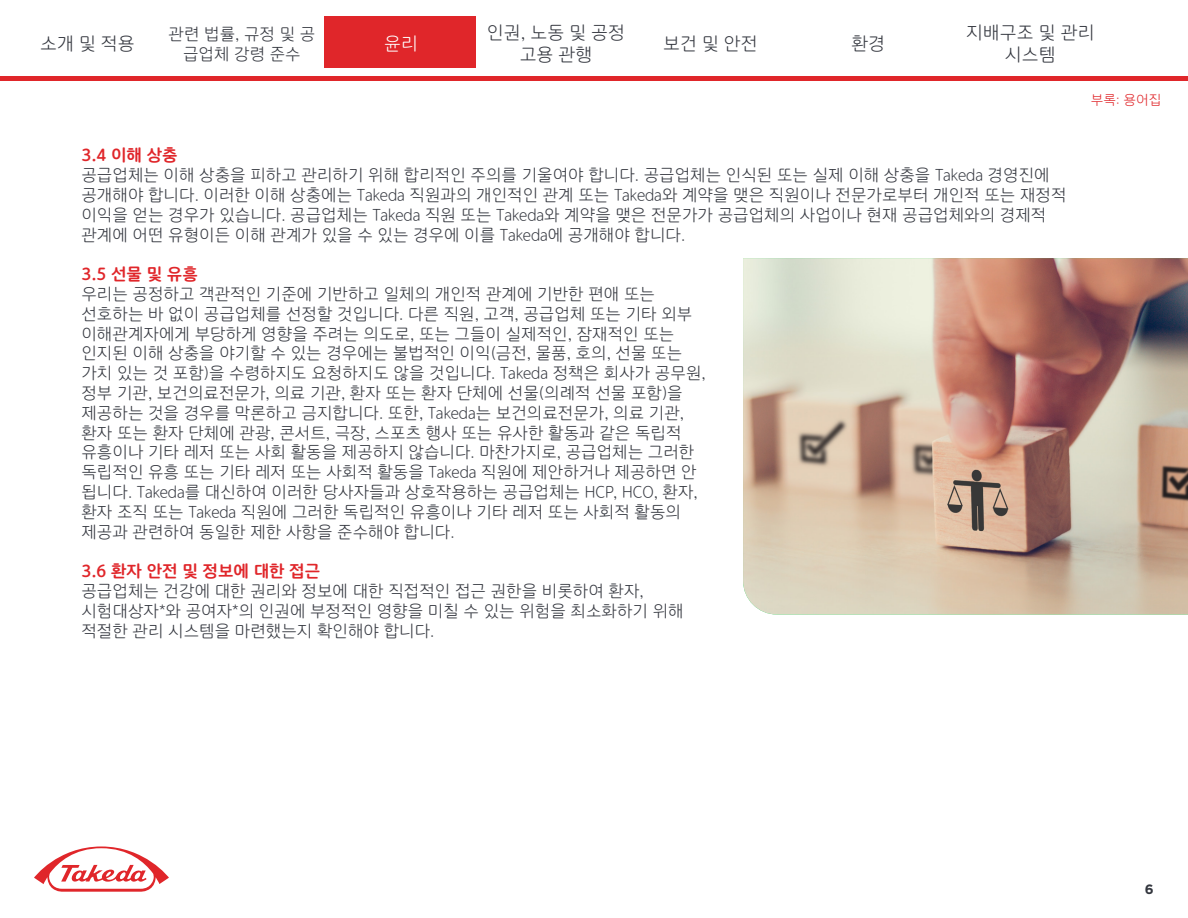
<style>
.page{position:relative;width:1188px;height:918px;background:#fff}
.page>*{position:absolute;margin:0;border:0;box-sizing:border-box;transform-origin:0 0}
.t1{font:18px/21.6px "TT Gulim L";color:#34373f;text-align:center}
.t2{font:18px "TT Gulim L";color:#fff}
.t3{font:16.5px/19.8px "TT Gulim L";color:#34373f}
.t4{font:16.5px "TT Gulim B";color:#e0262a}
.t5{font:13.5px "TT Gulim L";color:#e0262a}
.t6{font:700 13.5px "Gotham";color:#34373f}
</style>
<div class="page">
<div style="left:324px;top:17px;width:151px;height:51px;background:#e0262a"></div>
<svg style="left:34px;top:846px;width:135px;height:46px"></svg>
<hr style="left:0;top:77px;width:1188px;height:4px;background:#e0262a">
<img style="left:743px;top:258px;width:445px;height:357px">
<p class="t1" style="left:40px;top:33px;width:96px">소개 및 적용</p>
<p class="t3" style="left:169px;top:24px;width:148px;text-align:center">관련 법률, 규정 및 공 급업체 강령 준수</p>
<p class="t2" style="left:384px;top:35px;width:35px">윤리</p>
<p class="t1" style="left:487px;top:23px;width:140px">인권, 노동 및 공정 고용 관행</p>
<p class="t1" style="left:663px;top:33px;width:96px">보건 및 안전</p>
<p class="t1" style="left:851px;top:33px;width:35px">환경</p>
<p class="t1" style="left:966px;top:23px;width:130px">지배구조 및 관리 시스템</p>
<p class="t5" style="left:1091px;top:93px;width:72px">부록: 용어집</p>
<p class="t4" style="left:81px;top:147px;width:98px">3.4 이해 상충</p>
<p class="t3" style="left:81px;top:166px;width:987px">공급업체는 이해 상충을 피하고 관리하기 위해 합리적인 주의를 기울여야 합니다. 공급업체는 인식된 또는 실제 이해 상충을 Takeda 경영진에 공개해야 합니다. 이러한 이해 상충에는 Takeda 직원과의 개인적인 관계 또는 Takeda와 계약을 맺은 직원이나 전문가로부터 개인적 또는 재정적 이익을 얻는 경우가 있습니다. 공급업체는 Takeda 직원 또는 Takeda와 계약을 맺은 전문가가 공급업체의 사업이나 현재 공급업체와의 경제적 관계에 어떤 유형이든 이해 관계가 있을 수 있는 경우에 이를 Takeda에 공개해야 합니다.</p>
<p class="t4" style="left:81px;top:266px;width:118px">3.5 선물 및 유흥</p>
<p class="t3" style="left:81px;top:284px;width:626px">우리는 공정하고 객관적인 기준에 기반하고 일체의 개인적 관계에 기반한 편애 또는 선호하는 바 없이 공급업체를 선정할 것입니다. 다른 직원, 고객, 공급업체 또는 기타 외부 이해관계자에게 부당하게 영향을 주려는 의도로, 또는 그들이 실제적인, 잠재적인 또는 인지된 이해 상충을 야기할 수 있는 경우에는 불법적인 이익(금전, 물품, 호의, 선물 또는 가치 있는 것 포함)을 수령하지도 요청하지도 않을 것입니다. Takeda 정책은 회사가 공무원, 정부 기관, 보건의료전문가, 의료 기관, 환자 또는 환자 단체에 선물(의례적 선물 포함)을 제공하는 것을 경우를 막론하고 금지합니다. 또한, Takeda는 보건의료전문가, 의료 기관, 환자 또는 환자 단체에 관광, 콘서트, 극장, 스포츠 행사 또는 유사한 활동과 같은 독립적 유흥이나 기타 레저 또는 사회 활동을 제공하지 않습니다. 마찬가지로, 공급업체는 그러한 독립적인 유흥 또는 기타 레저 또는 사회적 활동을 Takeda 직원에 제안하거나 제공하면 안 됩니다. Takeda를 대신하여 이러한 당사자들과 상호작용하는 공급업체는 HCP, HCO, 환자, 환자 조직 또는 Takeda 직원에 그러한 독립적인 유흥이나 기타 레저 또는 사회적 활동의 제공과 관련하여 동일한 제한 사항을 준수해야 합니다.</p>
<p class="t4" style="left:81px;top:563px;width:240px">3.6 환자 안전 및 정보에 대한 접근</p>
<p class="t3" style="left:81px;top:581px;width:604px">공급업체는 건강에 대한 권리와 정보에 대한 직접적인 접근 권한을 비롯하여 환자, 시험대상자*와 공여자*의 인권에 부정적인 영향을 미칠 수 있는 위험을 최소화하기 위해 적절한 관리 시스템을 마련했는지 확인해야 합니다.</p>
<p class="t6" style="left:1145px;top:880px;width:10px">6</p>
</div>
